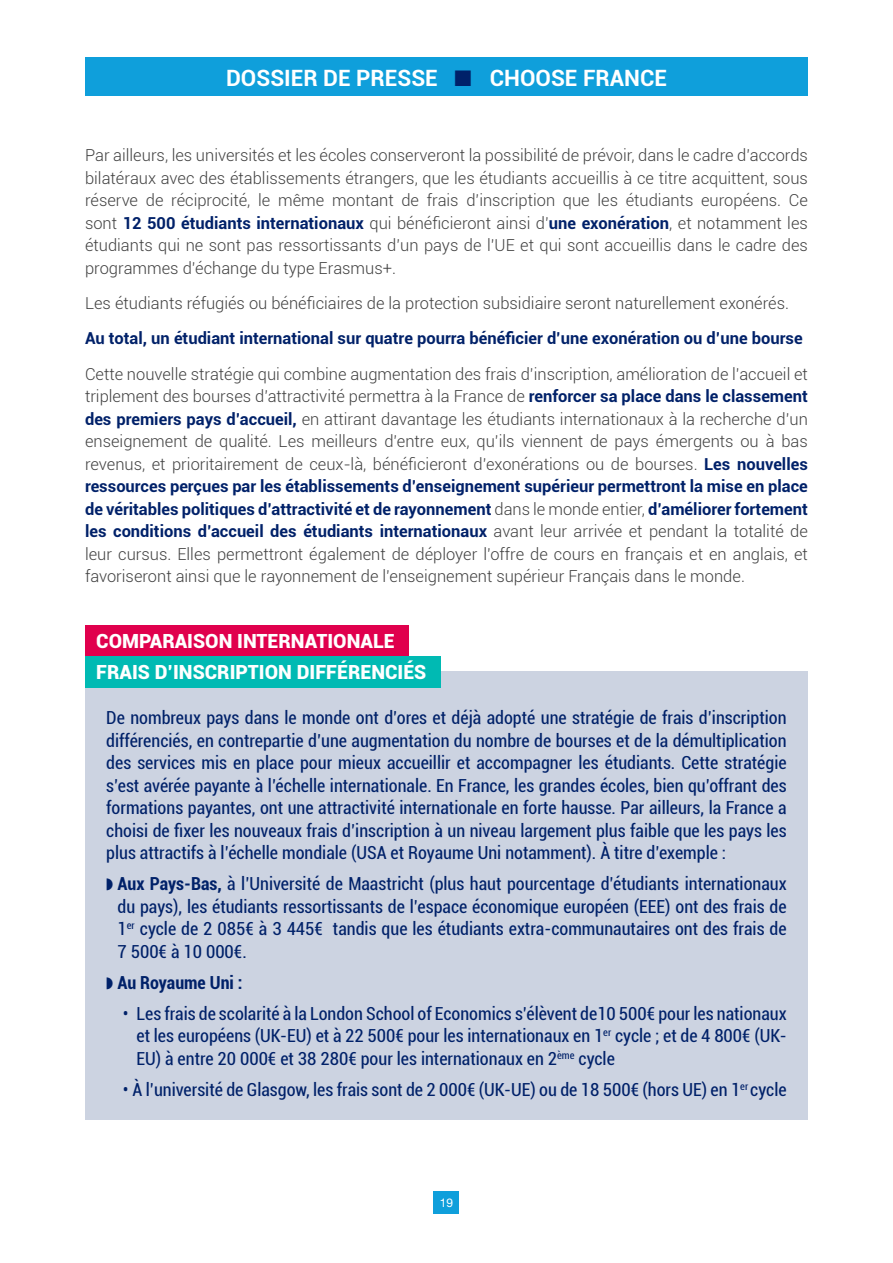
<style>
.page{position:relative;width:893px;height:1263px;background:#fff}
.page>*{position:absolute;margin:0;border:0;box-sizing:border-box;transform-origin:0 0}
.t1{font:700 22.5px "Roboto";color:#fff}
.t2{font:900 19.5px "Roboto";color:#fff}
.t3{font:condensed 18px/22.5px "Roboto";color:#002169;text-align:justify}
.t4{font:700 condensed 18px "Roboto";color:#002169}
.t5{font:300 16.5px/22.5px "Roboto";color:#404040;text-align:justify}
.t6{font:700 16.5px "Roboto";color:#002169}
.t7{font:12px "Helvetica Neue LT Pro";color:#fff}
.s1{color:#002169}
.s2{font-weight:700;color:#002169}
.s3{font-weight:700}
</style>
<div class="page">
<div style="left:434px;top:1191px;width:25px;height:23px;background:#0f9fdb"></div>
<div style="left:85px;top:58px;width:723px;height:38px;background:#0f9fdb"></div>
<div style="left:85px;top:625px;width:323px;height:31px;background:#e0004d"></div>
<div style="left:85px;top:672px;width:723px;height:448px;background:#ccd3e1"></div>
<div style="left:85px;top:656px;width:355px;height:31px;background:#00bab3"></div>
<h1 class="t1" style="left:226px;top:62px;width:442px">DOSSIER DE PRESSE <span class="s1">■</span> CHOOSE FRANCE</h1>
<p class="t5" style="left:85px;top:144px;width:724px">Par ailleurs, les universités et les écoles conserveront la possibilité de prévoir, dans le cadre d’accords bilatéraux avec des établissements étrangers, que les étudiants accueillis à ce titre acquittent, sous réserve de réciprocité, le même montant de frais d’inscription que les étudiants européens. Ce sont <span class="s2">12 500 étudiants internationaux</span> qui bénéficieront ainsi d’<span class="s2">une exonération</span>, et notamment les étudiants qui ne sont pas ressortissants d’un pays de l’UE et qui sont accueillis dans le cadre des programmes d’échange du type Erasmus+.</p>
<p class="t5" style="left:85px;top:291px;width:706px">Les étudiants réfugiés ou bénéficiaires de la protection subsidiaire seront naturellement exonérés.</p>
<p class="t6" style="left:85px;top:327px;width:719px">Au total, un étudiant international sur quatre pourra bénéficier d’une exonération ou d’une bourse</p>
<p class="t5" style="left:85px;top:362px;width:724px">Cette nouvelle stratégie qui combine augmentation des frais d’inscription, amélioration de l’accueil et triplement des bourses d’attractivité permettra à la France de <span class="s2">renforcer sa place dans le classement des premiers pays d’accueil,</span> en attirant davantage les étudiants internationaux à la recherche d’un enseignement de qualité. Les meilleurs d’entre eux, qu’ils viennent de pays émergents ou à bas revenus, et prioritairement de ceux-là, bénéficieront d’exonérations ou de bourses. <span class="s2">Les nouvelles ressources perçues par les établissements d’enseignement supérieur permettront la mise en place de véritables politiques d’attractivité et de rayonnement</span> dans le monde entier, <span class="s2">d’améliorer fortement les conditions d’accueil des étudiants internationaux</span> avant leur arrivée et pendant la totalité de leur cursus. Elles permettront également de déployer l’offre de cours en français et en anglais, et favoriseront ainsi que le rayonnement de l’enseignement supérieur Français dans le monde.</p>
<p class="t2" style="left:96px;top:627px;width:300px">COMPARAISON INTERNATIONALE</p>
<p class="t2" style="left:96px;top:658px;width:332px">FRAIS D’INSCRIPTION DIFFÉRENCIÉS</p>
<p class="t3" style="left:106px;top:706px;width:682px">De nombreux pays dans le monde ont d’ores et déjà adopté une stratégie de frais d’inscription différenciés, en contrepartie d’une augmentation du nombre de bourses et de la démultiplication des services mis en place pour mieux accueillir et accompagner les étudiants. Cette stratégie s’est avérée payante à l’échelle internationale. En France, les grandes écoles, bien qu’offrant des formations payantes, ont une attractivité internationale en forte hausse. Par ailleurs, la France a choisi de fixer les nouveaux frais d’inscription à un niveau largement plus faible que les pays les plus attractifs à l’échelle mondiale (USA et Royaume Uni notamment). À titre d’exemple :</p>
<p class="t3" style="left:118px;top:872px;width:671px"><span class="s3">Aux Pays-Bas,</span> à l’Université de Maastricht (plus haut pourcentage d’étudiants internationaux du pays), les étudiants ressortissants de l’espace économique européen (EEE) ont des frais de 1<sup>er</sup> cycle de 2 085€ à 3 445€ tandis que les étudiants extra-communautaires ont des frais de 7 500€ à 10 000€.</p>
<p class="t4" style="left:118px;top:970px;width:127px">Au Royaume Uni :</p>
<p class="t3" style="left:136px;top:1001px;width:652px;text-indent:-14px">• Les frais de scolarité à la London School of Economics s’élèvent de10 500€ pour les nationaux et les européens (UK-EU) et à 22 500€ pour les internationaux en 1<sup>er</sup> cycle ; et de 4 800€ (UK-EU) à entre 20 000€ et 38 280€ pour les internationaux en 2<sup>ème</sup> cycle</p>
<p class="t3" style="left:123px;top:1077px;width:665px">• À l’université de Glasgow, les frais sont de 2 000€ (UK-UE) ou de 18 500€ (hors UE) en 1<sup>er</sup> cycle</p>
<p class="t7" style="left:440px;top:1195px;width:15px">19</p>
</div>
